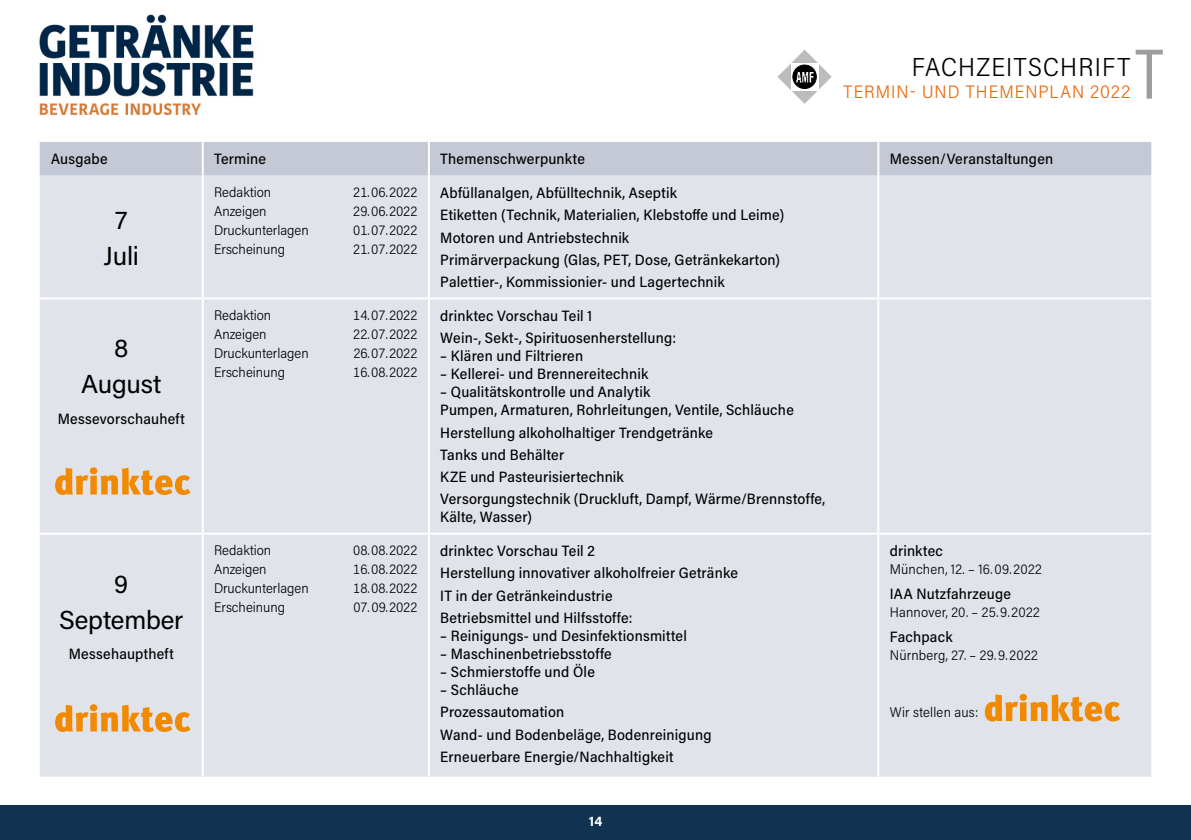
<style>
.page{position:relative;width:1191px;height:840px;background:#fff}
.page>*{position:absolute;margin:0;border:0;box-sizing:border-box;transform-origin:0 0}
.Zahlen{font:72px "Acumin Variable Concept";color:#9d9d9c}
.Monat{font:26px "Acumin Variable Concept";letter-spacing:.015em;color:#000}
.Text{font:26px "Acumin Variable Concept";letter-spacing:-.01em;color:#000}
.Text-2{font:18px "Acumin Variable Concept";letter-spacing:.005em;color:#ec6608}
.Themen-Schwerpunkte{font:15px/18px "Acumin Variable Concept";letter-spacing:.015em;color:#000}
.Text-3{font:15px "Acumin Variable Concept";letter-spacing:.015em;color:#000}
.Ausgabe-Termin_Text{font:14px "Acumin Variable Concept";letter-spacing:-.02em;color:#000}
.Themen-Schwerpunkte-2{font:14px "Acumin Variable Concept";letter-spacing:-.005em;color:#000}
.t1{font:14px "Acumin Variable Concept";color:#fff}
</style>
<div class="page">
<div style="left:0;top:805px;width:1191px;height:34px;background:#113251"></div>
<img style="left:39px;top:14px;width:215px;height:102px">
<svg style="left:777px;top:50px;width:54px;height:54px"></svg>
<svg style="left:790px;top:63px;width:28px;height:28px"></svg>
<img style="left:793px;top:65px;width:23px;height:23px;border-radius:12px">
<div style="left:792px;top:65px;width:24px;height:24px;border:1px solid #000;border-radius:50%"></div>
<div style="left:40px;top:142px;width:1111px;height:33px;background:#c5c9d6"></div>
<div style="left:40px;top:175px;width:1111px;height:601px;background:#e1e3eb"></div>
<hr style="left:878px;top:297px;width:273px;height:2px;background:#fff">
<hr style="left:878px;top:532px;width:273px;height:2px;background:#fff">
<hr style="left:40px;top:297px;width:163px;height:2px;background:#fff">
<hr style="left:203px;top:297px;width:226px;height:2px;background:#fff">
<hr style="left:40px;top:532px;width:163px;height:2px;background:#fff">
<hr style="left:203px;top:532px;width:226px;height:2px;background:#fff">
<hr style="left:202px;top:142px;width:2px;height:33px;background:#fff">
<hr style="left:428px;top:142px;width:2px;height:33px;background:#fff">
<hr style="left:877px;top:142px;width:2px;height:33px;background:#fff">
<hr style="left:202px;top:175px;width:2px;height:122px;background:#fff">
<hr style="left:428px;top:175px;width:2px;height:122px;background:#fff">
<hr style="left:877px;top:175px;width:2px;height:122px;background:#fff">
<hr style="left:202px;top:299px;width:2px;height:233px;background:#fff">
<hr style="left:429px;top:297px;width:449px;height:2px;background:#fff">
<hr style="left:428px;top:299px;width:2px;height:233px;background:#fff">
<hr style="left:877px;top:299px;width:2px;height:233px;background:#fff">
<hr style="left:202px;top:534px;width:2px;height:242px;background:#fff">
<hr style="left:429px;top:532px;width:449px;height:2px;background:#fff">
<hr style="left:428px;top:534px;width:2px;height:242px;background:#fff">
<hr style="left:877px;top:534px;width:2px;height:242px;background:#fff">
<svg style="left:984px;top:693px;width:136px;height:28px;background:#e8b97c"></svg>
<svg style="left:55px;top:467px;width:135px;height:27px;background:#e8b87a"></svg>
<svg style="left:55px;top:703px;width:135px;height:28px;background:#e8b97e"></svg>
<p class="Zahlen" style="left:1135px;top:24px;width:40px">T</p>
<p class="Text" style="left:911px;top:49px;width:221px">FACHZEITSCHRIFT</p>
<p class="Text-2" style="left:843px;top:79px;width:289px">TERMIN- UND THEMENPLAN 2022</p>
<p class="Text-3" style="left:51px;top:149px;width:58px">Ausgabe</p>
<p class="Text-3" style="left:214px;top:149px;width:54px">Termine</p>
<p class="Text-3" style="left:440px;top:149px;width:146px">Themenschwerpunkte</p>
<p class="Text-3" style="left:889px;top:149px;width:165px">Messen/Veranstaltungen</p>
<p class="Monat" style="left:115px;top:201px;width:14px">7</p>
<p class="Monat" style="left:103px;top:237px;width:36px">Juli</p>
<p class="Monat" style="left:114px;top:330px;width:15px">8</p>
<p class="Monat" style="left:81px;top:366px;width:81px">August</p>
<p class="Themen-Schwerpunkte" style="left:58px;top:408px;width:128px">Messevorschauheft</p>
<p class="Monat" style="left:114px;top:565px;width:15px">9</p>
<p class="Monat" style="left:59px;top:601px;width:125px">September</p>
<p class="Themen-Schwerpunkte" style="left:69px;top:643px;width:106px">Messehauptheft</p>
<p class="Ausgabe-Termin_Text" style="left:214px;top:183px;width:59px">Redaktion</p>
<p class="Ausgabe-Termin_Text" style="left:353px;top:183px;width:66px">21.06.2022</p>
<p class="Ausgabe-Termin_Text" style="left:214px;top:202px;width:54px">Anzeigen</p>
<p class="Ausgabe-Termin_Text" style="left:353px;top:202px;width:66px">29.06.2022</p>
<p class="Ausgabe-Termin_Text" style="left:214px;top:221px;width:96px">Druckunterlagen</p>
<p class="Ausgabe-Termin_Text" style="left:353px;top:221px;width:66px">01.07.2022</p>
<p class="Ausgabe-Termin_Text" style="left:214px;top:240px;width:73px">Erscheinung</p>
<p class="Ausgabe-Termin_Text" style="left:353px;top:240px;width:66px">21.07.2022</p>
<p class="Themen-Schwerpunkte" style="left:440px;top:183px;width:238px">Abfüllanalgen, Abfülltechnik, Aseptik</p>
<p class="Themen-Schwerpunkte" style="left:440px;top:205px;width:345px">Etiketten (Technik, Materialien, Klebstoffe und Leime)</p>
<p class="Themen-Schwerpunkte" style="left:440px;top:228px;width:190px">Motoren und Antriebstechnik</p>
<p class="Themen-Schwerpunkte" style="left:440px;top:250px;width:341px">Primärverpackung (Glas, PET, Dose, Getränkekarton)</p>
<p class="Themen-Schwerpunkte" style="left:440px;top:272px;width:286px">Palettier-, Kommissionier- und Lagertechnik</p>
<p class="Ausgabe-Termin_Text" style="left:214px;top:305px;width:59px">Redaktion</p>
<p class="Ausgabe-Termin_Text" style="left:353px;top:305px;width:66px">14.07.2022</p>
<p class="Ausgabe-Termin_Text" style="left:214px;top:324px;width:54px">Anzeigen</p>
<p class="Ausgabe-Termin_Text" style="left:353px;top:324px;width:66px">22.07.2022</p>
<p class="Ausgabe-Termin_Text" style="left:214px;top:343px;width:96px">Druckunterlagen</p>
<p class="Ausgabe-Termin_Text" style="left:354px;top:343px;width:66px">26.07.2022</p>
<p class="Ausgabe-Termin_Text" style="left:214px;top:362px;width:73px">Erscheinung</p>
<p class="Ausgabe-Termin_Text" style="left:353px;top:362px;width:66px">16.08.2022</p>
<p class="Themen-Schwerpunkte" style="left:440px;top:306px;width:154px">drinktec Vorschau Teil 1</p>
<p class="Themen-Schwerpunkte" style="left:440px;top:328px;width:237px">Wein-, Sekt-, Spirituosenherstellung:</p>
<p class="Themen-Schwerpunkte" style="left:440px;top:346px;width:145px">– Klären und Filtrieren</p>
<p class="Themen-Schwerpunkte" style="left:440px;top:364px;width:209px">– Kellerei- und Brennereitechnik</p>
<p class="Themen-Schwerpunkte" style="left:440px;top:382px;width:355px">– Qualitätskontrolle und Analytik<br>Pumpen, Armaturen, Rohrleitungen, Ventile, Schläuche</p>
<p class="Themen-Schwerpunkte" style="left:440px;top:422px;width:274px">Herstellung alkoholhaltiger Trendgetränke</p>
<p class="Themen-Schwerpunkte" style="left:440px;top:444px;width:125px">Tanks und Behälter</p>
<p class="Themen-Schwerpunkte" style="left:440px;top:467px;width:185px">KZE und Pasteurisiertechnik</p>
<p class="Themen-Schwerpunkte" style="left:440px;top:489px;width:386px">Versorgungstechnik (Druckluft, Dampf, Wärme/Brennstoffe,<br>Kälte, Wasser)</p>
<p class="Ausgabe-Termin_Text" style="left:214px;top:540px;width:59px">Redaktion</p>
<p class="Ausgabe-Termin_Text" style="left:353px;top:540px;width:66px">08.08.2022</p>
<p class="Ausgabe-Termin_Text" style="left:214px;top:559px;width:54px">Anzeigen</p>
<p class="Ausgabe-Termin_Text" style="left:353px;top:559px;width:66px">16.08.2022</p>
<p class="Ausgabe-Termin_Text" style="left:214px;top:578px;width:96px">Druckunterlagen</p>
<p class="Ausgabe-Termin_Text" style="left:353px;top:578px;width:66px">18.08.2022</p>
<p class="Ausgabe-Termin_Text" style="left:214px;top:597px;width:73px">Erscheinung</p>
<p class="Ausgabe-Termin_Text" style="left:353px;top:597px;width:66px">07.09.2022</p>
<p class="Themen-Schwerpunkte" style="left:440px;top:541px;width:156px">drinktec Vorschau Teil 2</p>
<p class="Themen-Schwerpunkte" style="left:440px;top:563px;width:299px">Herstellung innovativer alkoholfreier Getränke</p>
<p class="Themen-Schwerpunkte" style="left:440px;top:585px;width:174px">IT in der Getränkeindustrie</p>
<p class="Themen-Schwerpunkte" style="left:440px;top:607px;width:193px">Betriebsmittel und Hilfsstoffe:</p>
<p class="Themen-Schwerpunkte" style="left:440px;top:625px;width:248px">– Reinigungs- und Desinfektionsmittel</p>
<p class="Themen-Schwerpunkte" style="left:440px;top:643px;width:173px">– Maschinenbetriebsstoffe</p>
<p class="Themen-Schwerpunkte" style="left:440px;top:661px;width:156px">– Schmierstoffe und Öle</p>
<p class="Themen-Schwerpunkte" style="left:440px;top:679px;width:80px">– Schläuche</p>
<p class="Themen-Schwerpunkte" style="left:440px;top:702px;width:126px">Prozessautomation</p>
<p class="Themen-Schwerpunkte" style="left:440px;top:724px;width:273px">Wand- und Bodenbeläge, Bodenreinigung</p>
<p class="Themen-Schwerpunkte" style="left:440px;top:746px;width:235px">Erneuerbare Energie/Nachhaltigkeit</p>
<p class="t1" style="left:589px;top:811px;width:14px">14</p>
<p class="Themen-Schwerpunkte" style="left:889px;top:541px;width:55px">drinktec</p>
<p class="Themen-Schwerpunkte-2" style="left:889px;top:559px;width:154px">München, 12. – 16.09.2022</p>
<p class="Themen-Schwerpunkte" style="left:889px;top:583px;width:123px">IAA Nutzfahrzeuge</p>
<p class="Themen-Schwerpunkte-2" style="left:889px;top:602px;width:152px">Hannover, 20. – 25.9.2022</p>
<p class="Themen-Schwerpunkte" style="left:889px;top:626px;width:64px">Fachpack</p>
<p class="Themen-Schwerpunkte-2" style="left:889px;top:644px;width:150px">Nürnberg, 27. – 29.9.2022</p>
<p class="Themen-Schwerpunkte-2" style="left:889px;top:702px;width:90px">Wir stellen aus:</p>
</div>
